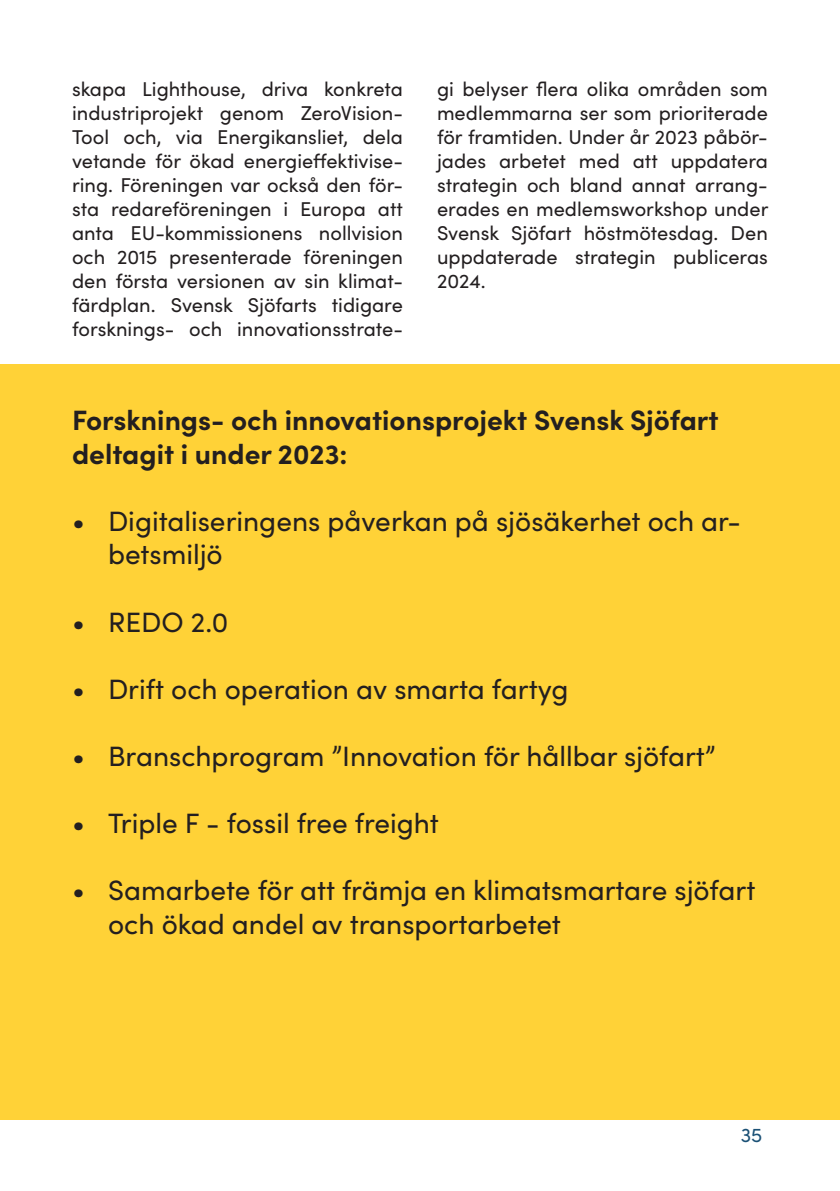
<style>
.page{position:relative;width:840px;height:1191px;background:#fff}
.page>*{position:absolute;margin:0;border:0;box-sizing:border-box;transform-origin:0 0}
.t1{font:28px/33.6px "Sofia Pro";color:#231f20}
.t2{font:700 28px "Sofia Pro";color:#231f20}
.Ingress{font:20px/24px "Sofia Pro";color:#231f20;text-align:justify}
.Styckeformat_1{font:20px "Sofia Pro";color:#1b5176}
</style>
<div class="page">
<div style="left:0;top:365px;width:839px;height:755px;background:#ffd237"></div>
<p class="Ingress" style="left:72px;top:76px;width:332px">skapa Lighthouse, driva konkreta industriprojekt genom ZeroVision-Tool och, via Energikansliet, dela vetande för ökad energieffektivise&shy;ring. Föreningen var också den för&shy;sta redareföreningen i Europa att anta EU-kommissionens nollvision och 2015 presenterade föreningen den första versionen av sin klimat&shy;färdplan. Svensk Sjöfarts tidigare forsknings- och innovationsstrate-</p>
<p class="Ingress" style="left:437px;top:76px;width:333px">gi belyser flera olika områden som medlemmarna ser som prioriterade för framtiden. Under år 2023 påbör&shy;jades arbetet med att uppdatera strategin och bland annat arrang&shy;erades en medlemsworkshop under Svensk Sjöfart höstmötesdag. Den uppdaterade strategin publiceras 2024.</p>
<p class="t2" style="left:72px;top:398px;width:647px">Forsknings- och innovationsprojekt Svensk Sjöfart</p>
<p class="t2" style="left:72px;top:432px;width:277px">deltagit i under 2023:</p>
<p class="t1" style="left:108px;top:502px;width:634px;text-indent:-36px">• Digitaliseringens påverkan på sjösäkerhet och ar&shy;betsmiljö</p>
<p class="t1" style="left:72px;top:603px;width:158px">• REDO 2.0</p>
<p class="t1" style="left:72px;top:670px;width:497px">• Drift och operation av smarta fartyg</p>
<p class="t1" style="left:72px;top:738px;width:644px">• Branschprogram ”Innovation för hållbar sjöfart”</p>
<p class="t1" style="left:72px;top:805px;width:368px">• Triple F - fossil free freight</p>
<p class="t1" style="left:108px;top:872px;width:648px;text-indent:-36px">• Samarbete för att främja en klimatsmartare sjöfart och ökad andel av transportarbetet</p>
<p class="Styckeformat_1" style="left:740px;top:1120px;width:23px">35</p>
</div>
